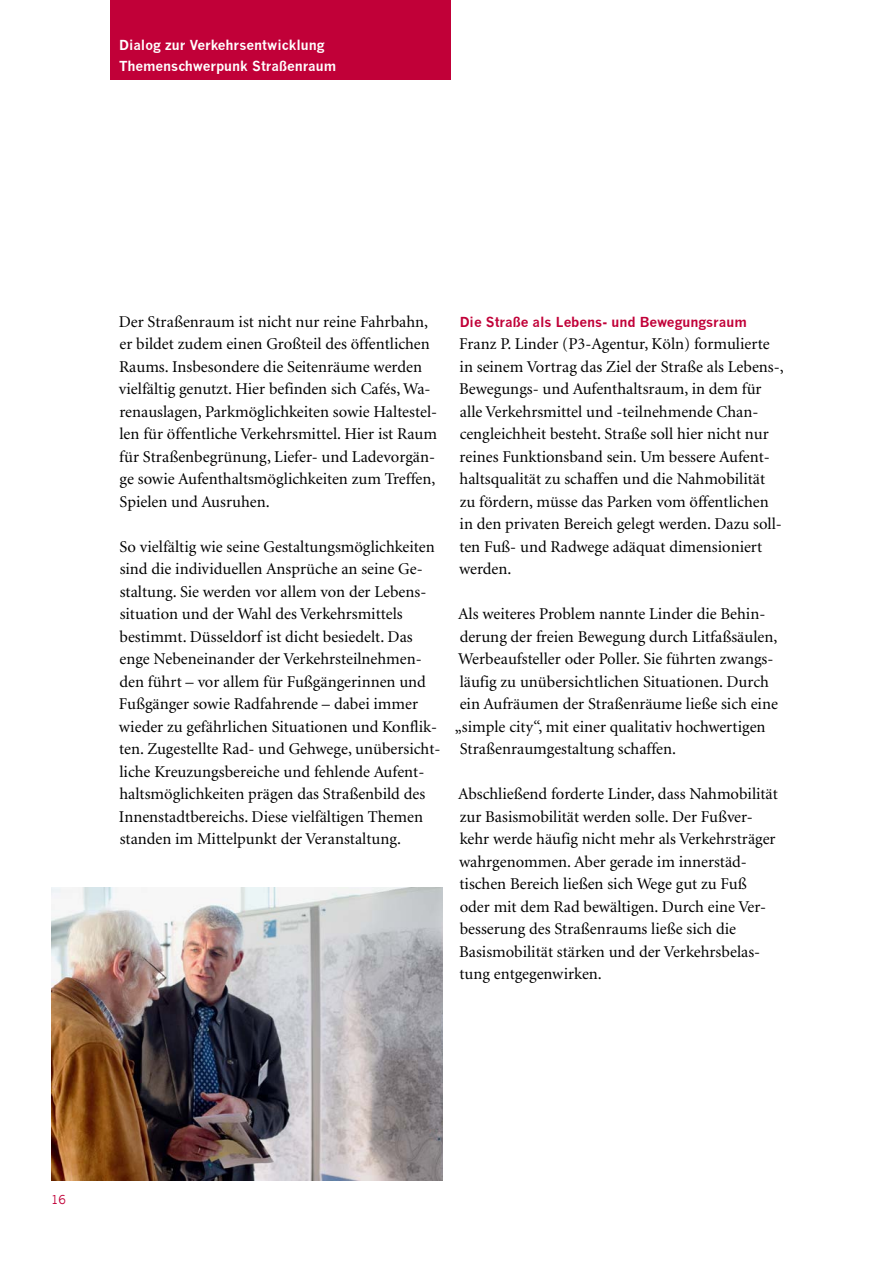
<style>
.page{position:relative;width:893px;height:1263px;background:#fff}
.page>*{position:absolute;margin:0;border:0;box-sizing:border-box;transform-origin:0 0}
.T1{font:16.5px/22.5px "Minion";color:#000}
.Kapitelüberschrift{font:700 13.5px/20.1px "News Gothic";color:#fff}
.Zwischenüberschrift{font:700 13.5px "News Gothic";color:#c10038}
.t1{font:12px "News Gothic";color:#c10038}
</style>
<div class="page">
<div style="left:111px;top:0;width:340px;height:79px;background:#c10038"></div>
<img style="left:51px;top:887px;width:391px;height:294px">
<p class="Kapitelüberschrift" style="left:119px;top:35px;width:219px">Dialog zur Verkehrsentwicklung<br>Themenschwerpunk Straßenraum</p>
<p class="T1" style="left:119px;top:311px;width:320px">Der Straßenraum ist nicht nur reine Fahrbahn, er bildet zudem einen Großteil des öffentlichen Raums. Insbesondere die Seitenräume werden vielfältig genutzt. Hier befinden sich Cafés, Wa&shy;renauslagen, Parkmöglichkeiten sowie Haltestel&shy;len für öffentliche Verkehrsmittel. Hier ist Raum für Straßenbegrünung, Liefer- und Ladevorgän&shy;ge sowie Aufenthaltsmöglichkeiten zum Treffen, Spielen und Ausruhen.</p>
<p class="T1" style="left:119px;top:536px;width:323px">So vielfältig wie seine Gestaltungsmöglichkeiten sind die individuellen Ansprüche an seine Ge&shy;staltung. Sie werden vor allem von der Lebens&shy;situation und der Wahl des Verkehrsmittels bestimmt. Düsseldorf ist dicht besiedelt. Das enge Nebeneinander der Verkehrsteilnehmen&shy;den führt – vor allem für Fußgängerinnen und Fußgänger sowie Radfahrende – dabei immer wieder zu gefährlichen Situationen und Konflik&shy;ten. Zugestellte Rad- und Gehwege, unübersicht&shy;liche Kreuzungsbereiche und fehlende Aufent&shy;haltsmöglichkeiten prägen das Straßenbild des Innenstadtbereichs. Diese vielfältigen Themen standen im Mittelpunkt der Veranstaltung.</p>
<p class="Zwischenüberschrift" style="left:460px;top:313px;width:288px">Die Straße als Lebens- und Bewegungsraum</p>
<p class="T1" style="left:459px;top:333px;width:326px">Franz P. Linder (P3-Agentur, Köln) formulierte in seinem Vortrag das Ziel der Straße als Lebens-, Bewegungs- und Aufenthaltsraum, in dem für alle Verkehrsmittel und -teilnehmende Chan&shy;cengleichheit besteht. Straße soll hier nicht nur reines Funktionsband sein. Um bessere Aufent&shy;haltsqualität zu schaffen und die Nahmobilität zu fördern, müsse das Parken vom öffentlichen in den privaten Bereich gelegt werden. Dazu soll&shy;ten Fuß- und Radwege adäquat dimensioniert werden.</p>
<p class="T1" style="left:455px;top:603px;width:325px">Als weiteres Problem nannte Linder die Behin&shy;derung der freien Bewegung durch Litfaßsäulen, Werbeaufsteller oder Poller. Sie führten zwangs&shy;läufig zu unübersichtlichen Situationen. Durch ein Aufräumen der Straßenräume ließe sich eine „simple city“, mit einer qualitativ hochwertigen Straßenraumgestaltung schaffen.</p>
<p class="T1" style="left:458px;top:783px;width:321px">Abschließend forderte Linder, dass Nahmobilität zur Basismobilität werden solle. Der Fußver&shy;kehr werde häufig nicht mehr als Verkehrsträger wahrgenommen. Aber gerade im innerstäd&shy;tischen Bereich ließen sich Wege gut zu Fuß oder mit dem Rad bewältigen. Durch eine Ver&shy;besserung des Straßenraums ließe sich die Basismobilität stärken und der Verkehrsbelas&shy;tung entgegenwirken.</p>
<p class="t1" style="left:51px;top:1193px;width:16px">16</p>
</div>
